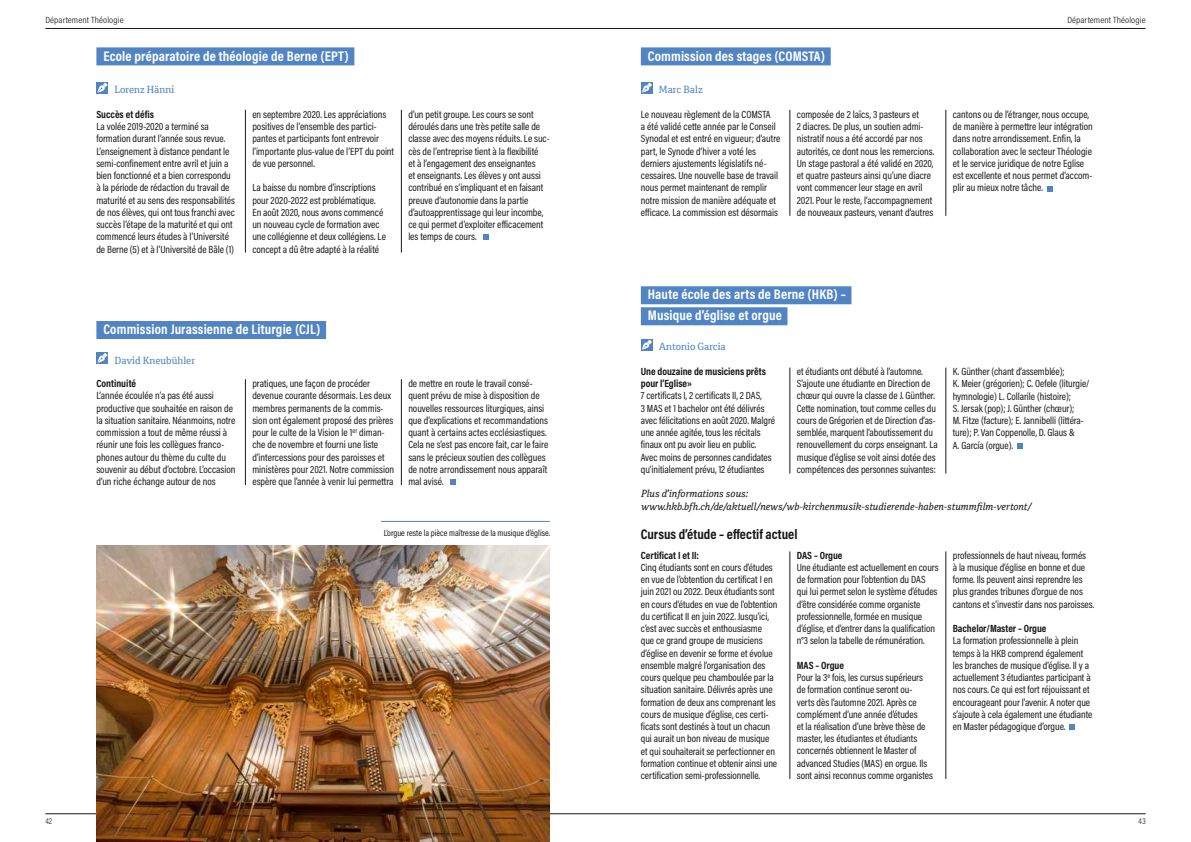
<style>
.page{position:relative;width:1191px;height:842px;background:#fff}
.page>*{position:absolute;margin:0;border:0;box-sizing:border-box;transform-origin:0 0}
.t1{font:700 14px/21px "Acumin Pro Cond";letter-spacing:.01em;color:#fff}
.t2{font:700 14px "Acumin Pro Cond";color:#181716}
.t3{font:10.5px/12.2px "Acumin Pro Cond";letter-spacing:-.005em;color:#181716}
.t4{font:700 10.5px/12.2px "Acumin Pro Cond";letter-spacing:-.005em;color:#181716}
.t5{font:italic 10px/12.2px "Cordale";color:#181716}
.t6{font:10px "Cordale";color:#5184c4}
.t7{font:9px "Acumin Pro Cond";color:#181716}
.t8{font:300 9px "Acumin Pro Cond";letter-spacing:.01em;color:#181716;scale:1.1 1}
.t9{font:300 8.5px "Acumin Pro Cond";color:#181716}
.s1{font-weight:700}
</style>
<div class="page">
<hr style="left:45px;top:813px;width:1100px;height:1px;background:#181716">
<hr style="left:45px;top:28px;width:1100px;height:1px;background:#181716">
<div style="left:96px;top:352px;width:12px;height:12px;background:#5184c4"></div>
<svg style="left:97px;top:353px;width:10px;height:10px"></svg>
<svg style="left:450px;top:479px;width:5px;height:6px"></svg>
<div style="left:96px;top:82px;width:12px;height:11px;background:#5184c4"></div>
<svg style="left:97px;top:83px;width:10px;height:10px"></svg>
<svg style="left:483px;top:235px;width:5px;height:5px"></svg>
<div style="left:96px;top:47px;width:258px;height:18px;background:#5184c4"></div>
<div style="left:96px;top:321px;width:230px;height:18px;background:#5184c4"></div>
<div style="left:641px;top:82px;width:11px;height:11px;background:#5184c4"></div>
<svg style="left:641px;top:83px;width:11px;height:10px"></svg>
<svg style="left:1047px;top:186px;width:5px;height:5px"></svg>
<div style="left:641px;top:47px;width:189px;height:18px;background:#5184c4"></div>
<hr style="left:245px;top:379px;width:1px;height:106px;background:#181716">
<hr style="left:789px;top:110px;width:1px;height:106px;background:#181716">
<hr style="left:401px;top:379px;width:1px;height:106px;background:#181716">
<hr style="left:945px;top:110px;width:1px;height:106px;background:#181716">
<hr style="left:245px;top:110px;width:1px;height:143px;background:#181716">
<hr style="left:401px;top:110px;width:1px;height:143px;background:#181716">
<div style="left:641px;top:339px;width:11px;height:11px;background:#5184c4"></div>
<svg style="left:641px;top:340px;width:11px;height:10px"></svg>
<svg style="left:1017px;top:443px;width:5px;height:5px"></svg>
<div style="left:641px;top:286px;width:210px;height:18px;background:#5184c4"></div>
<div style="left:641px;top:307px;width:146px;height:18px;background:#5184c4"></div>
<hr style="left:789px;top:368px;width:1px;height:106px;background:#181716">
<hr style="left:789px;top:551px;width:1px;height:228px;background:#181716">
<hr style="left:945px;top:368px;width:1px;height:106px;background:#181716">
<hr style="left:945px;top:551px;width:1px;height:228px;background:#181716">
<svg style="left:1069px;top:724px;width:6px;height:6px"></svg>
<img style="left:96px;top:546px;width:454px;height:296px">
<hr style="left:381px;top:521px;width:169px;height:1px;background:#5184c4">
<p class="t8" style="left:45px;top:14px;width:73px">Département Théologie</p>
<p class="t8" style="left:1067px;top:14px;width:73px">Département Théologie</p>
<h1 class="t1" style="left:103px;top:45px;width:247px">Ecole préparatoire de théologie de Berne (EPT)</h1>
<p class="t6" style="left:114px;top:84px;width:61px">Lorenz Hänni</p>
<p class="t4" style="left:96px;top:108px;width:59px">Succès et défis</p>
<p class="t3" style="left:96px;top:120px;width:140px">La volée 2019-2020 a terminé sa formation durant l’année sous revue.<br>L’enseignement à distance pendant le semi-confinement entre avril et juin a bien fonctionné et a bien correspondu à la période de rédaction du travail de maturité et au sens des responsabilités de nos élèves, qui ont tous franchi avec succès l’étape de la maturité et qui ont commencé leurs études à l’Université de Berne (5) et à l’Université de Bâle (1)</p>
<p class="t3" style="left:252px;top:108px;width:143px">en septembre 2020. Les appréciations positives de l’ensemble des partici&shy;pantes et participants font entrevoir l’importante plus-value de l’EPT du point de vue personnel.</p>
<p class="t3" style="left:252px;top:181px;width:135px">La baisse du nombre d’inscriptions pour 2020-2022 est problématique.<br>En août 2020, nous avons commencé un nouveau cycle de formation avec une collégienne et deux collégiens. Le concept a dû être adapté à la réalité</p>
<p class="t3" style="left:408px;top:108px;width:143px">d’un petit groupe. Les cours se sont déroulés dans une très petite salle de classe avec des moyens réduits. Le suc&shy;cès de l’entreprise tient à la flexibilité<br>et à l’engagement des enseignantes<br>et enseignants. Les élèves y ont aussi contribué en s’impliquant et en faisant preuve d’autonomie dans la partie d’autoapprentissage qui leur incombe, ce qui permet d’exploiter efficacement les temps de cours.</p>
<h1 class="t1" style="left:103px;top:318px;width:218px">Commission Jurassienne de Liturgie (CJL)</h1>
<p class="t6" style="left:114px;top:354px;width:82px">David Kneubühler</p>
<p class="t4" style="left:96px;top:377px;width:41px">Continuité</p>
<p class="t3" style="left:96px;top:389px;width:140px">L’année écoulée n’a pas été aussi productive que souhaitée en raison de la situation sanitaire. Néanmoins, notre commission a tout de même réussi à réunir une fois les collègues franco&shy;phones autour du thème du culte du souvenir au début d’octobre. L’occasion d’un riche échange autour de nos</p>
<p class="t3" style="left:252px;top:377px;width:143px">pratiques, une façon de procéder devenue courante désormais. Les deux membres permanents de la commis&shy;sion ont également proposé des prières pour le culte de la Vision le 1<sup>er</sup> diman&shy;che de novembre et fourni une liste d’intercessions pour des paroisses et ministères pour 2021. Notre commission espère que l’année à venir lui permettra</p>
<p class="t3" style="left:408px;top:377px;width:142px">de mettre en route le travail consé&shy;quent prévu de mise à disposition de nouvelles ressources liturgiques, ainsi que d’explications et recommandations quant à certains actes ecclésiastiques.<br>Cela ne s’est pas encore fait, car le faire sans le précieux soutien des collègues de notre arrondissement nous apparaît mal avisé.</p>
<p class="t7" style="left:384px;top:527px;width:168px">L’orgue reste la pièce maîtresse de la musique d’église.</p>
<h1 class="t1" style="left:648px;top:45px;width:179px">Commission des stages (COMSTA)</h1>
<p class="t6" style="left:659px;top:84px;width:45px">Marc Balz</p>
<p class="t3" style="left:641px;top:108px;width:141px">Le nouveau règlement de la COMSTA<br>a été validé cette année par le Conseil Synodal et est entré en vigueur; d’autre part, le Synode d’hiver a voté les derniers ajustements législatifs né&shy;cessaires. Une nouvelle base de travail nous permet maintenant de remplir notre mission de manière adéquate et efficace. La commission est désormais</p>
<p class="t3" style="left:797px;top:108px;width:139px">composée de 2 laïcs, 3 pasteurs et<br>2 diacres. De plus, un soutien admi&shy;nistratif nous a été accordé par nos autorités, ce dont nous les remercions.<br>Un stage pastoral a été validé en 2020, et quatre pasteurs ainsi qu’une diacre vont commencer leur stage en avril 2021. Pour le reste, l’accompagnement de nouveaux pasteurs, venant d’autres</p>
<p class="t3" style="left:952px;top:108px;width:142px">cantons ou de l’étranger, nous occupe, de manière à permettre leur intégration dans notre arrondissement. Enfin, la collaboration avec le secteur Théologie et le service juridique de notre Eglise est excellente et nous permet d’accom&shy;plir au mieux notre tâche.</p>
<h1 class="t1" style="left:648px;top:284px;width:199px">Haute école des arts de Berne (HKB) –<br>Musique d’église et orgue</h1>
<p class="t6" style="left:659px;top:341px;width:69px">Antonio Garcia</p>
<p class="t4" style="left:641px;top:365px;width:127px">Une douzaine de musiciens prêts pour l’Eglise»</p>
<p class="t3" style="left:641px;top:389px;width:136px">7 certificats I, 2 certificats II, 2 DAS,<br>3 MAS et 1 bachelor ont été délivrés avec félicitations en août 2020. Malgré une année agitée, tous les récitals finaux ont pu avoir lieu en public.<br>Avec moins de personnes candidates qu’initialement prévu, 12 étudiantes</p>
<p class="t3" style="left:797px;top:365px;width:143px">et étudiants ont débuté à l’automne.<br>S’ajoute une étudiante en Direction de chœur qui ouvre la classe de J. Günther.<br>Cette nomination, tout comme celles du cours de Grégorien et de Direction d’as&shy;semblée, marquent l’aboutissement du renouvellement du corps enseignant. La musique d’église se voit ainsi dotée des compétences des personnes suivantes:</p>
<p class="t3" style="left:952px;top:365px;width:138px">K. Günther (chant d’assemblée);<br>K. Meier (grégorien); C. Oefele (liturgie/ hymnologie) L. Collarile (histoire);<br>S. Jersak (pop); J. Günther (chœur);<br>M. Fitze (facture); E. Jannibelli (littéra&shy;ture); P. Van Coppenolle, D. Glaus &amp;<br>A. García (orgue).</p>
<p class="t5" style="left:641px;top:488px;width:392px">Plus d’informations sous: www.hkb.bfh.ch/de/aktuell/news/wb-kirchenmusik-studierende-haben-stummfilm-vertont/</p>
<h1 class="t2" style="left:641px;top:525px;width:158px">Cursus d’étude – effectif actuel</h1>
<p class="t3" style="left:952px;top:549px;width:143px">professionnels de haut niveau, formés<br>à la musique d’église en bonne et due forme. Ils peuvent ainsi reprendre les plus grandes tribunes d’orgue de nos cantons et s’investir dans nos paroisses.</p>
<p class="t4" style="left:952px;top:622px;width:95px">Bachelor/Master – Orgue</p>
<p class="t3" style="left:952px;top:634px;width:141px">La formation professionnelle à plein temps à la HKB comprend également les branches de musique d’église. Il y a actuellement 3 étudiantes participant à nos cours. Ce qui est fort réjouissant et encourageant pour l’avenir. A noter que s’ajoute à cela également une étudiante en Master pédagogique d’orgue.</p>
<p class="t4" style="left:641px;top:549px;width:60px">Certificat I et II:</p>
<p class="t3" style="left:641px;top:561px;width:138px">Cinq étudiants sont en cours d’études en vue de l’obtention du certificat I en juin 2021 ou 2022. Deux étudiants sont en cours d’études en vue de l’obtention du certificat II en juin 2022. Jusqu’ici, c’est avec succès et enthousiasme que ce grand groupe de musiciens d’église en devenir se forme et évolue ensemble malgré l’organisation des cours quelque peu chamboulée par la situation sanitaire. Délivrés après une formation de deux ans comprenant les cours de musique d’église, ces certi&shy;ficats sont destinés à tout un chacun qui aurait un bon niveau de musique et qui souhaiterait se perfectionner en formation continue et obtenir ainsi une certification semi-professionnelle.</p>
<p class="t4" style="left:797px;top:549px;width:47px">DAS – Orgue</p>
<p class="t3" style="left:797px;top:561px;width:143px">Une étudiante est actuellement en cours de formation pour l’obtention du DAS qui lui permet selon le système d’études d’être considérée comme organiste professionnelle, formée en musique d’église, et d’entrer dans la qualification n°3 selon la tabelle de rémunération.</p>
<p class="t3" style="left:797px;top:659px;width:138px"><span class="s1">MAS – Orgue<br></span>Pour la 3<sup>e</sup> fois, les cursus supérieurs de formation continue seront ou-<br>verts dès l’automne 2021. Après ce complément d’une année d’études<br>et la réalisation d’une brève thèse de master, les étudiantes et étudiants concernés obtiennent le Master of advanced Studies (MAS) en orgue. Ils sont ainsi reconnus comme organistes</p>
<p class="t9" style="left:45px;top:816px;width:8px">42</p>
<p class="t9" style="left:1138px;top:816px;width:8px">43</p>
</div>
